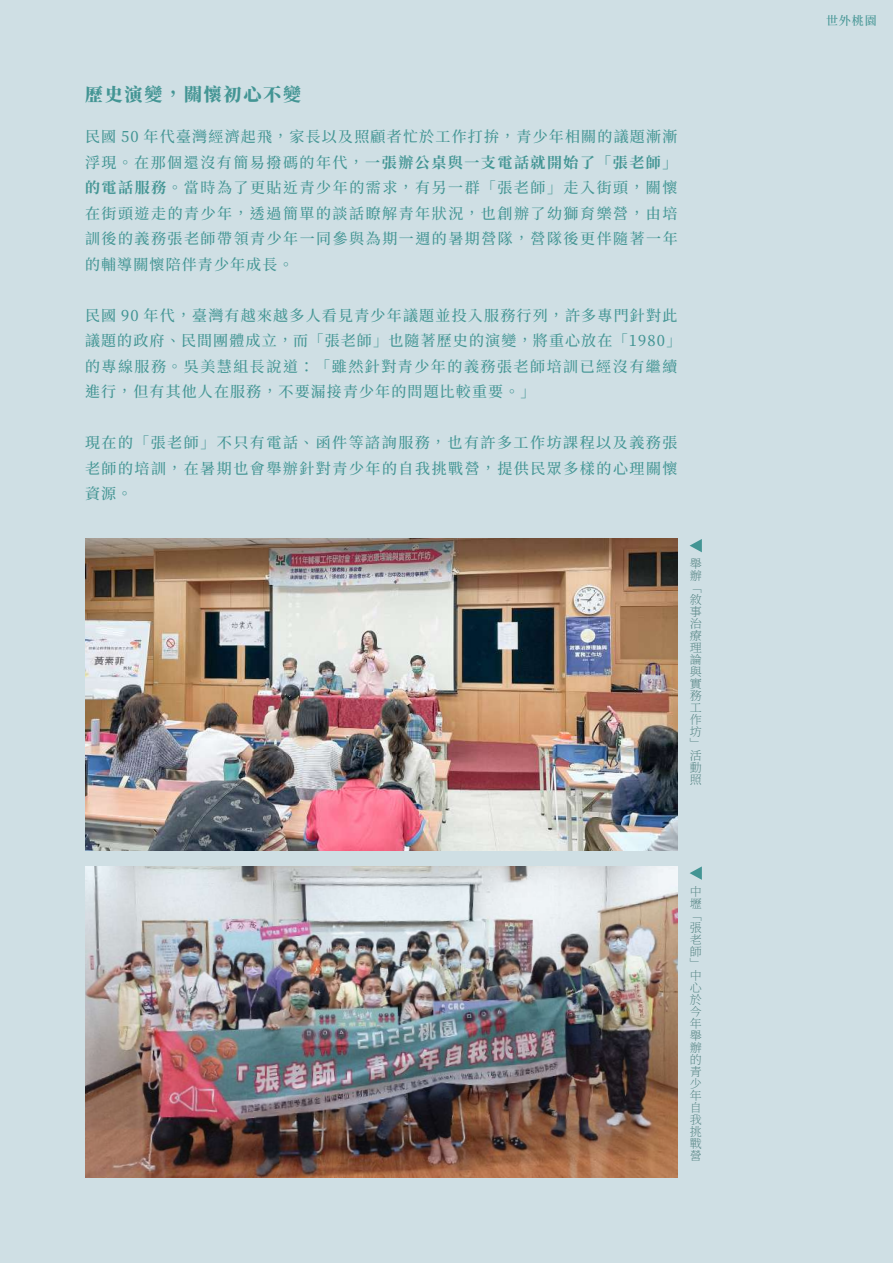
<style>
.page{position:relative;width:893px;height:1263px;background:#cfdfe4}
.page>*{position:absolute;margin:0;border:0;box-sizing:border-box;transform-origin:0 0}
.t1{font:900 18px "Noto Serif CJ Ktc";letter-spacing:.1em;color:#439594}
.t2{font:500 15px/25.5px "Noto Serif CJ Ktc";letter-spacing:.1em;color:#439594;text-align:justify}
.t3{font:500 15px/25.5px "Noto Serif CJ Ktc";letter-spacing:.08em;color:#439594}
.t4{font:200 12px/12px "Noto Serif CJ Ktc";color:#4d7e7d}
.t5{font:500 12px "Noto Serif CJ Ktc";color:#439594}
.s1{font-weight:700}
</style>
<div class="page">
<svg style="left:690px;top:866px;width:12px;height:14px"></svg>
<svg style="left:690px;top:539px;width:12px;height:13px"></svg>
<img style="left:85px;top:539px;width:593px;height:311px">
<img style="left:85px;top:866px;width:593px;height:312px">
<p class="t1" style="left:85px;top:84px;width:217px">歷史演變，關懷初心不變</p>
<p class="t2" style="left:85px;top:124px;width:594px">民國 50 年代臺灣經濟起飛，家長以及照顧者忙於工作打拚，青少年相關的議題漸漸浮現。在那個還沒有簡易撥碼的年代，<span class="s1">一張辦公桌與一支電話就開始了「張老師」的電話服務。</span>當時為了更貼近青少年的需求，有另一群「張老師」走入街頭，關懷在街頭遊走的青少年，透過簡單的談話瞭解青年狀況，也創辦了幼獅育樂營，由培訓後的義務張老師帶領青少年一同參與為期一週的暑期營隊，營隊後更伴隨著一年的輔導關懷陪伴青少年成長。</p>
<p class="t3" style="left:85px;top:303px;width:598px">民國 90 年代，臺灣有越來越多人看見青少年議題並投入服務行列，許多專門針對此議題的政府、民間團體成立，而「張老師」也隨著歷史的演變，將重心放在「1980」的專線服務。吳美慧組長說道：「雖然針對青少年的義務張老師培訓已經沒有繼續進行，但有其他人在服務，不要漏接青少年的問題比較重要。」</p>
<p class="t2" style="left:85px;top:430px;width:594px">現在的「張老師」不只有電話、函件等諮詢服務，也有許多工作坊課程以及義務張老師的培訓，在暑期也會舉辦針對青少年的自我挑戰營，提供民眾多樣的心理關懷資源。</p>
<p class="t4" style="left:690px;top:558px;width:14px">舉辦「敘事治療理論與實務工作坊」活動照</p>
<p class="t4" style="left:690px;top:886px;width:13px">中壢「張老師」中心於今年舉辦的青少年自我挑戰營</p>
<p class="t5" style="left:826px;top:14px;width:52px">世外桃園</p>
</div>
